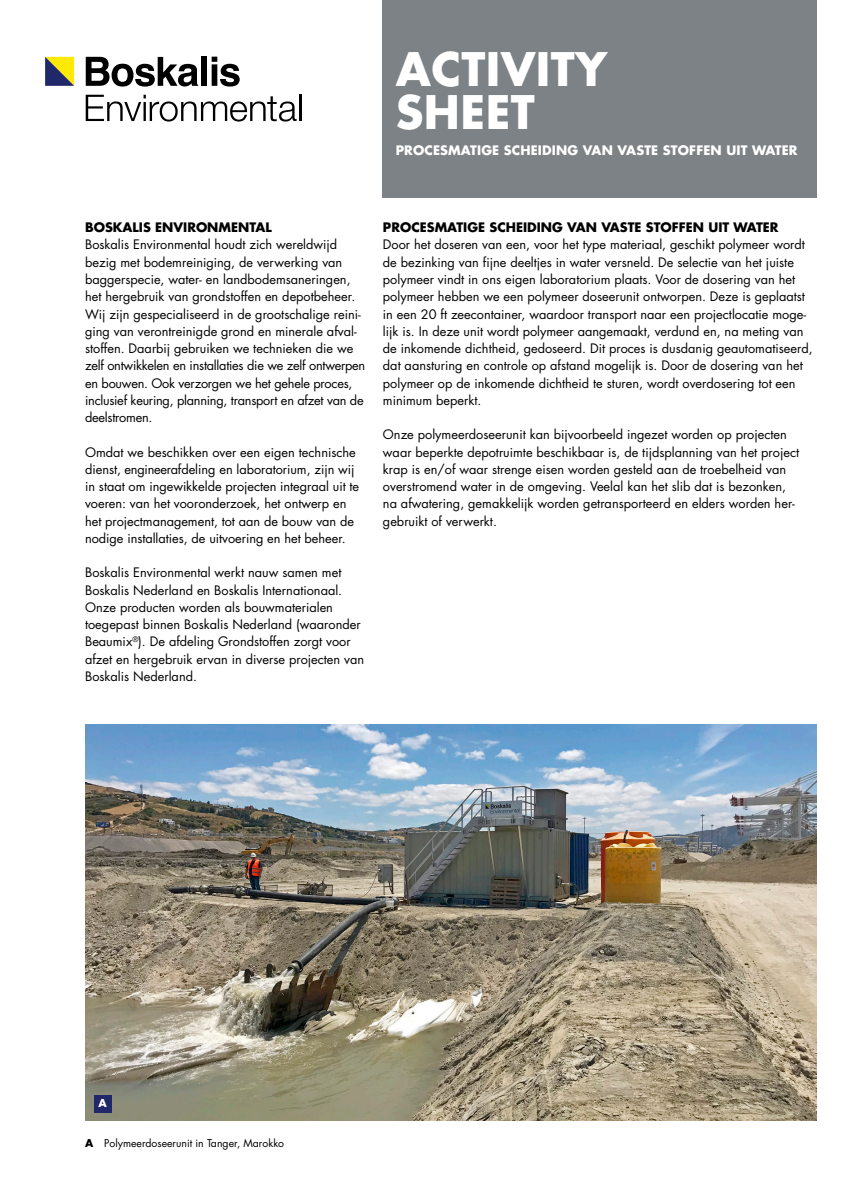
<style>
.page{position:relative;width:851px;height:1191px;background:#fff}
.page>*{position:absolute;margin:0;border:0;box-sizing:border-box;transform-origin:0 0}
._000_JEC_Heading_1{font:700 45px "Futura Std";letter-spacing:.01em;color:#fff}
._000_JEC_Body{font:12.75px/17.2px "Futura Std";color:#000}
._000_JEC_Body-2{font:12.75px/17.2px "Futura Std";letter-spacing:-.02em;color:#000}
._000_BOS_Body_Subhea{font:700 12.75px "Futura Std";color:#000}
._000_JEC_Subheading{font:700 12.75px "Futura Std";letter-spacing:.01em;color:#fff}
.t1{font:700 10.65px "Futura Std";color:#fff}
._000_BOS_Photocredit{font:10.5px "Futura Std";color:#000}
.s1{font-weight:700}
</style>
<div class="page">
<div style="left:383px;top:0;width:433px;height:198px;background:#7c8285"></div>
<img style="left:85px;top:724px;width:731px;height:397px">
<div style="left:94px;top:1095px;width:17px;height:17px;background:#202869"></div>
<svg style="left:45px;top:57px;width:29px;height:29px"></svg>
<svg style="left:86px;top:57px;width:112px;height:30px"></svg>
<div style="left:201px;top:57px;width:6px;height:29px;background:#000"></div>
<svg style="left:211px;top:57px;width:29px;height:30px"></svg>
<svg style="left:86px;top:95px;width:210px;height:27px"></svg>
<hr style="left:299px;top:95px;width:2px;height:26px;background:#000">
<p class="_000_JEC_Heading_1" style="left:395px;top:39px;width:213px">ACTIVITY</p>
<p class="_000_JEC_Heading_1" style="left:395px;top:82px;width:141px">SHEET</p>
<p class="_000_JEC_Subheading" style="left:395px;top:141px;width:403px">PROCESMATIGE SCHEIDING VAN VASTE STOFFEN UIT WATER</p>
<p class="_000_BOS_Body_Subhea" style="left:85px;top:219px;width:188px">BOSKALIS ENVIRONMENTAL</p>
<p class="_000_JEC_Body" style="left:85px;top:236px;width:272px">Boskalis Environmental houdt zich wereldwijd bezig met bodemreiniging, de verwerking van baggerspecie, water- en landbodemsaneringen, het hergebruik van grondstoffen en depotbeheer.</p>
<p class="_000_JEC_Body-2" style="left:85px;top:305px;width:282px">Wij zijn gespecialiseerd in de grootschalige reini&shy;ging van verontreinigde grond en minerale afval&shy;stoffen. Daarbij gebruiken we technieken die we zelf ontwikkelen en installaties die we zelf ontwerpen en bouwen. Ook verzorgen we het gehele proces, inclusief keuring, planning, transport en afzet van de deelstromen.</p>
<p class="_000_JEC_Body" style="left:85px;top:443px;width:275px">Omdat we beschikken over een eigen technische dienst, engineerafdeling en laboratorium, zijn wij in staat om ingewikkelde projecten integraal uit te voeren: van het vooronderzoek, het ontwerp en het projectmanagement, tot aan de bouw van de nodige installaties, de uitvoering en het beheer.</p>
<p class="_000_JEC_Body" style="left:85px;top:564px;width:280px">Boskalis Environmental werkt nauw samen met Boskalis Nederland en Boskalis Internationaal.<br>Onze producten worden als bouwmaterialen toegepast binnen Boskalis Nederland (waaronder Beaumix<sup>®</sup>). De afdeling Grondstoffen zorgt voor afzet en hergebruik ervan in diverse projecten van Boskalis Nederland.</p>
<p class="_000_BOS_Body_Subhea" style="left:383px;top:219px;width:397px">PROCESMATIGE SCHEIDING VAN VASTE STOFFEN UIT WATER</p>
<p class="_000_JEC_Body" style="left:383px;top:236px;width:431px">Door het doseren van een, voor het type materiaal, geschikt polymeer wordt de bezinking van fijne deeltjes in water versneld. De selectie van het juiste polymeer vindt in ons eigen laboratorium plaats. Voor de dosering van het polymeer hebben we een polymeer doseerunit ontworpen. Deze is geplaatst in een 20 ft zeecontainer, waardoor transport naar een projectlocatie moge&shy;lijk is. In deze unit wordt polymeer aangemaakt, verdund en, na meting van de inkomende dichtheid, gedoseerd. Dit proces is dusdanig geautomatiseerd, dat aansturing en controle op afstand mogelijk is. Door de dosering van het polymeer op de inkomende dichtheid te sturen, wordt overdosering tot een minimum beperkt.</p>
<p class="_000_JEC_Body" style="left:383px;top:426px;width:417px">Onze polymeerdoseerunit kan bijvoorbeeld ingezet worden op projecten waar beperkte depotruimte beschikbaar is, de tijdsplanning van het project krap is en/of waar strenge eisen worden gesteld aan de troebelheid van overstromend water in de omgeving. Veelal kan het slib dat is bezonken, na afwatering, gemakkelijk worden getransporteerd en elders worden her&shy;gebruikt of verwerkt.</p>
<p class="t1" style="left:98px;top:1096px;width:10px">A</p>
<p class="_000_BOS_Photocredit" style="left:85px;top:1136px;width:200px"><span class="s1">A</span> Polymeerdoseerunit in Tanger, Marokko</p>
</div>
